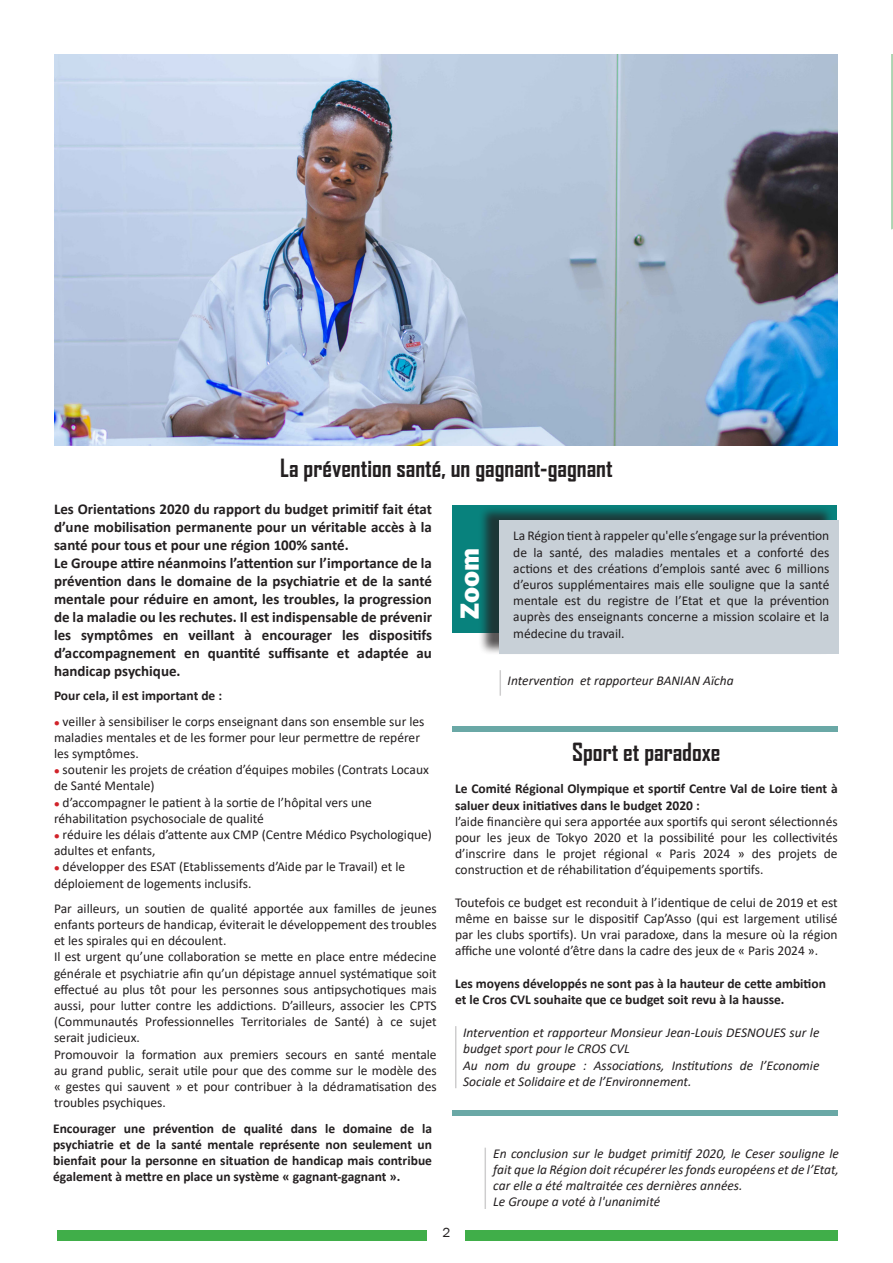
<style>
.page{position:relative;width:893px;height:1263px;background:#fff}
.page>*{position:absolute;margin:0;border:0;box-sizing:border-box;transform-origin:0 0}
.t1{font:800 27px "Franklin Gothic";color:#fff}
.t2{font:700 24px "Agency FB";color:#231f20}
.t3{font:700 15px/18px "Calibri";color:#231f20;text-align:justify}
.t4{font:13.5px/16.2px "Calibri";color:#231f20;text-align:justify}
.t5{font:700 13.5px/16.2px "Calibri";color:#231f20}
.t6{font:italic 13.5px/16.2px "Calibri";color:#231f20}
.t7{font:13.5px "Franklin Gothic";color:#231f20}
.s1{color:#d1232a}
</style>
<div class="page">
<img style="left:54px;top:54px;width:783px;height:392px">
<svg style="left:891px;top:54px;width:2px;height:176px"></svg>
<div style="left:57px;top:1230px;width:780px;height:11px;background:#40ae49"></div>
<div style="left:427px;top:1214px;width:37px;height:46px;background:#fff"></div>
<hr style="left:455px;top:1026px;width:1px;height:62px;background:#231f20">
<svg style="left:500px;top:670px;width:1px;height:26px"></svg>
<div style="left:452px;top:506px;width:385px;height:127px;background:#08827d"></div>
<div style="left:478px;top:505px;width:356px;height:151px;background:#231f20;opacity:.75"></div>
<div style="left:500px;top:520px;width:339px;height:134px;background:#c8d0d7"></div>
<hr style="left:484px;top:1148px;width:2px;height:61px;background:#231f20">
<div style="left:452px;top:1110px;width:385px;height:5px;background:#6aa8a6"></div>
<div style="left:452px;top:726px;width:385px;height:6px;background:#6aa8a6"></div>
<p class="t2" style="left:280px;top:453px;width:334px">La prévention santé, un gagnant-gagnant</p>
<p class="t3" style="left:54px;top:500px;width:380px">Les Orientations 2020 du rapport du budget primitif fait état d’une mobilisation permanente pour un véritable accès à la santé pour tous et pour une région 100% santé.</p>
<p class="t3" style="left:54px;top:554px;width:380px">Le Groupe attire néanmoins l’attention sur l’importance de la prévention dans le domaine de la psychiatrie et de la santé mentale pour réduire en amont, les troubles, la progression de la maladie ou les rechutes. Il est indispensable de prévenir les symptômes en veillant à encourager les dispositifs d’accompagnement en quantité suffisante et adaptée au handicap psychique.</p>
<p class="t5" style="left:54px;top:688px;width:170px">Pour cela, il est important de :</p>
<p class="t4" style="left:54px;top:713px;width:372px;text-align:left"><span class="s1">●</span> veiller à sensibiliser le corps enseignant dans son ensemble sur les maladies mentales et de les former pour leur permettre de repérer les symptômes.</p>
<p class="t4" style="left:54px;top:761px;width:376px"><span class="s1">●</span> soutenir les projets de création d’équipes mobiles (Contrats Locaux de Santé Mentale)</p>
<p class="t4" style="left:54px;top:794px;width:319px"><span class="s1">●</span> d’accompagner le patient à la sortie de l’hôpital vers une réhabilitation psychosociale de qualité</p>
<p class="t4" style="left:54px;top:826px;width:380px"><span class="s1">●</span> réduire les délais d’attente aux CMP (Centre Médico Psychologique) adultes et enfants,</p>
<p class="t4" style="left:54px;top:858px;width:353px"><span class="s1">●</span> développer des ESAT (Etablissements d’Aide par le Travail) et le déploiement de logements inclusifs.</p>
<p class="t4" style="left:54px;top:900px;width:384px">Par ailleurs, un soutien de qualité apportée aux familles de jeunes enfants porteurs de handicap, éviterait le développement des troubles et les spirales qui en découlent.</p>
<p class="t4" style="left:54px;top:948px;width:384px">Il est urgent qu’une collaboration se mette en place entre médecine générale et psychiatrie afin qu’un dépistage annuel systématique soit effectué au plus tôt pour les personnes sous antipsychotiques mais aussi, pour lutter contre les addictions. D’ailleurs, associer les CPTS (Communautés Professionnelles Territoriales de Santé) à ce sujet serait judicieux.</p>
<p class="t4" style="left:54px;top:1046px;width:384px">Promouvoir la formation aux premiers secours en santé mentale au grand public, serait utile pour que des comme sur le modèle des « gestes qui sauvent » et pour contribuer à la dédramatisation des troubles psychiques.</p>
<p class="t5" style="left:53px;top:1120px;width:380px;text-align:justify">Encourager une prévention de qualité dans le domaine de la psychiatrie et de la santé mentale représente non seulement un bienfait pour la personne en situation de handicap mais contribue également à mettre en place un système « gagnant-gagnant ».</p>
<p class="t1" style="left:452px;top:619px;width:73px;rotate:-90deg">Zoom</p>
<p class="t4" style="left:513px;top:527px;width:318px">La Région tient à rappeler qu'elle s’engage sur la prévention de la santé, des maladies mentales et a conforté des actions et des créations d’emplois santé avec 6 millions d’euros supplémentaires mais elle souligne que la santé mentale est du registre de l’Etat et que la prévention auprès des enseignants concerne a mission scolaire et la médecine du travail.</p>
<p class="t6" style="left:508px;top:672px;width:228px">Intervention et rapporteur BANIAN Aïcha</p>
<p class="t2" style="left:572px;top:737px;width:150px">Sport et paradoxe</p>
<p class="t5" style="left:455px;top:780px;width:384px">Le Comité Régional Olympique et sportif Centre Val de Loire tient à saluer deux initiatives dans le budget 2020 :</p>
<p class="t4" style="left:455px;top:813px;width:384px">l’aide financière qui sera apportée aux sportifs qui seront sélectionnés pour les jeux de Tokyo 2020 et la possibilité pour les collectivités d’inscrire dans le projet régional « Paris 2024 » des projets de construction et de réhabilitation d’équipements sportifs.</p>
<p class="t4" style="left:455px;top:894px;width:384px">Toutefois ce budget est reconduit à l’identique de celui de 2019 et est même en baisse sur le dispositif Cap’Asso (qui est largement utilisé par les clubs sportifs). Un vrai paradoxe, dans la mesure où la région affiche une volonté d’être dans la cadre des jeux de « Paris 2024 ».</p>
<p class="t5" style="left:455px;top:975px;width:372px">Les moyens développés ne sont pas à la hauteur de cette ambition et le Cros CVL souhaite que ce budget soit revu à la hausse.</p>
<p class="t6" style="left:463px;top:1024px;width:358px">Intervention et rapporteur Monsieur Jean-Louis DESNOUES sur le budget sport pour le CROS CVL</p>
<p class="t6" style="left:463px;top:1056px;width:358px">Au nom du groupe : Associations, Institutions de l’Economie<br>Sociale et Solidaire et de l’Environnement.</p>
<p class="t6" style="left:493px;top:1144px;width:347px;text-align:justify">En conclusion sur le budget primitif 2020, le Ceser souligne le fait que la Région doit récupérer les fonds européens et de l’Etat, car elle a été maltraitée ces dernières années.</p>
<p class="t6" style="left:493px;top:1193px;width:168px">Le Groupe a voté à l'unanimité</p>
<p class="t7" style="left:442px;top:1224px;width:9px">2</p>
</div>
